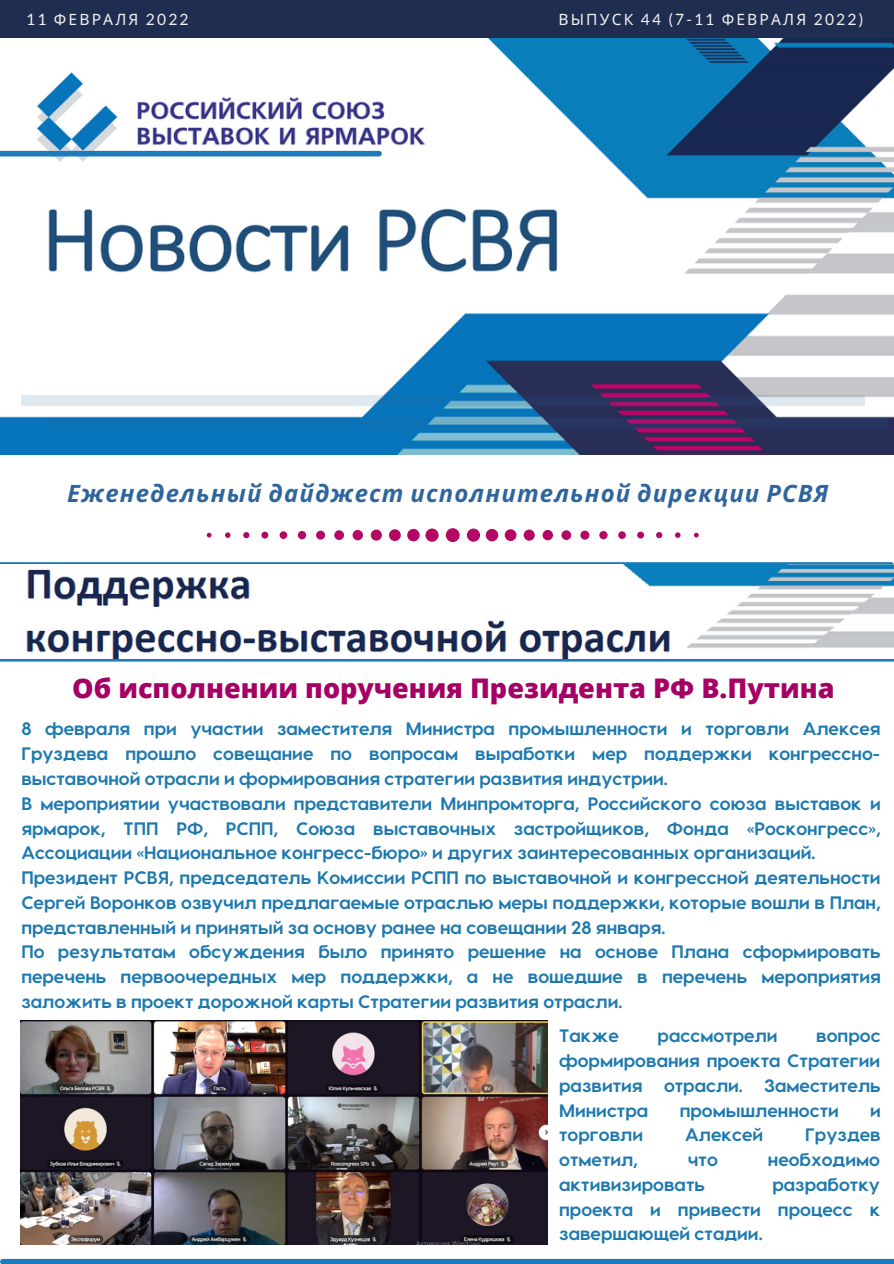
<style>
.page{position:relative;width:894px;height:1264px;background:#fff}
.page>*{position:absolute;margin:0;border:0;box-sizing:border-box;transform-origin:0 0}
.t1{font:800 27px "Open Sans";color:#a50064}
.t2{font:italic 700 23.85px "Noto Sans";letter-spacing:.05em;color:#2e659d}
.t3{font:700 18px/24.8px "Visby CF";color:#1e79ae;text-align:justify}
.t4{font:15.6px "Noto Sans";letter-spacing:.14em;color:#f2f2f2}
.s1{font-family:"Lato"}
</style>
<div class="page">
<div style="left:0;top:0;width:893px;height:38px;background:#1e2d50"></div>
<img style="left:0;top:38px;width:893px;height:417px">
<svg style="left:207px;top:528px;width:491px;height:14px"></svg>
<svg style="left:0;top:562px;width:890px;height:3px"></svg>
<svg style="left:22px;top:395px;width:842px;height:10px;background:#939fbe"></svg>
<svg style="left:44px;top:418px;width:843px;height:10px;background:#275c95"></svg>
<div style="left:3px;top:1258px;width:890px;height:5px;background:#1b7bbb"></div>
<svg style="left:0;top:658px;width:893px;height:3px;fill:#1b7bbb"></svg>
<img style="left:26px;top:565px;width:867px;height:93px">
<div style="left:0;top:151px;width:379px;height:5px;background:#1b7bbb"></div>
<img style="left:21px;top:1020px;width:526px;height:224px">
<p class="t4" style="left:26px;top:8px;width:164px"><span class="s1">11</span> ФЕВРАЛЯ <span class="s1">2022</span></p>
<p class="t4" style="left:558px;top:8px;width:306px">ВЫПУСК <span class="s1">44 (7-11</span> ФЕВРАЛЯ <span class="s1">2022)</span></p>
<p class="t2" style="left:67px;top:476px;width:762px">Еженедельный дайджест исполнительной дирекции РСВЯ</p>
<p class="t1" style="left:72px;top:669px;width:763px">Об исполнении поручения Президента РФ В.Путина</p>
<p class="t3" style="left:21px;top:715px;width:860px">8 февраля при участии заместителя Министра промышленности и торговли Алексея Груздева прошло совещание по вопросам выработки мер поддержки конгрессно&shy;выставочной отрасли и формирования стратегии развития индустрии.</p>
<p class="t3" style="left:21px;top:790px;width:860px">В мероприятии участвовали представители Минпромторга, Российского союза выставок и ярмарок, ТПП РФ, РСПП, Союза выставочных застройщиков, Фонда «Росконгресс», Ассоциации «Национальное конгресс-бюро» и других заинтересованных организаций.</p>
<p class="t3" style="left:21px;top:864px;width:860px">Президент РСВЯ, председатель Комиссии РСПП по выставочной и конгрессной деятельности Сергей Воронков озвучил предлагаемые отраслью меры поддержки, которые вошли в План, представленный и принятый за основу ранее на совещании 28 января.</p>
<p class="t3" style="left:21px;top:938px;width:860px">По результатам обсуждения было принято решение на основе Плана сформировать перечень первоочередных мер поддержки, а не вошедшие в перечень мероприятия заложить в проект дорожной карты Стратегии развития отрасли.</p>
<p class="t3" style="left:559px;top:1022px;width:61px">Также</p>
<p class="t3" style="left:657px;top:1022px;width:121px">рассмотрели</p>
<p class="t3" style="left:559px;top:1022px;width:323px;text-indent:257px">вопрос формирования проекта Стратегии развития отрасли. Заместитель Министра</p>
<p class="t3" style="left:679px;top:1096px;width:160px">промышленности</p>
<p class="t3" style="left:870px;top:1096px;width:12px">и</p>
<p class="t3" style="left:559px;top:1121px;width:85px">торговли</p>
<p class="t3" style="left:685px;top:1121px;width:79px">Алексей</p>
<p class="t3" style="left:805px;top:1121px;width:77px">Груздев</p>
<p class="t3" style="left:559px;top:1146px;width:80px">отметил,</p>
<p class="t3" style="left:687px;top:1146px;width:31px">что</p>
<p class="t3" style="left:767px;top:1146px;width:114px">необходимо</p>
<p class="t3" style="left:559px;top:1171px;width:147px">активизировать</p>
<p class="t3" style="left:559px;top:1171px;width:323px;text-indent:213px">разработку проекта и привести процесс к завершающей стадии.</p>
</div>
